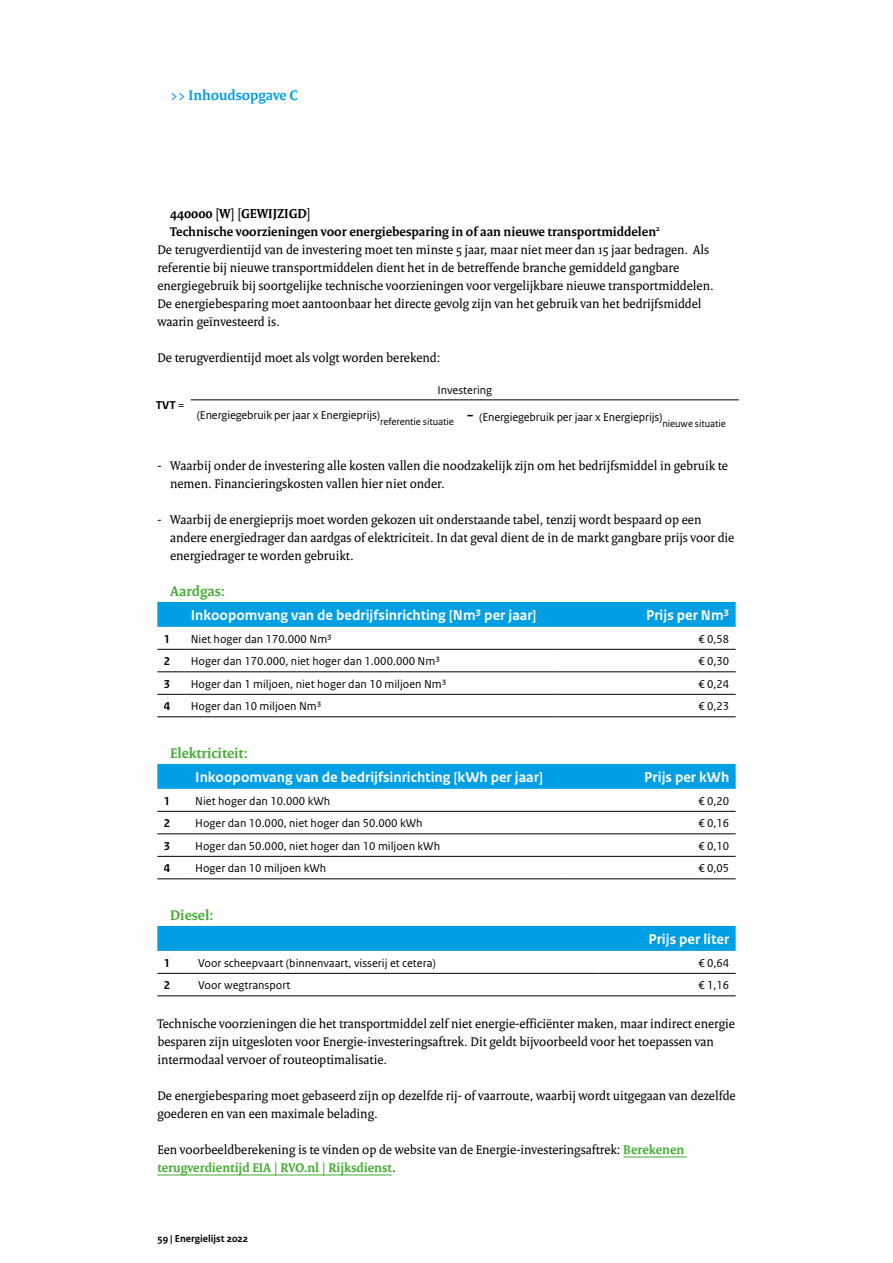
<style>
.page{position:relative;width:893px;height:1263px;background:#fff}
.page>*{position:absolute;margin:0;border:0;box-sizing:border-box;transform-origin:0 0}
.Tabel_Kop_Wit{font:700 15px "Rijksoverheid Sans Text";color:#fff}
.H4_RO_Alineakop{font:700 15px "Rijksoverheid Serif";color:#45ac34}
.t1{font:700 15px "Rijksoverheid Serif";color:#009fe3}
.P_RO_Codekop{font:700 13.95px "Rijksoverheid Serif";color:#000}
.P_RO_Broodtekst{font:13.5px/18px "Rijksoverheid Serif";color:#000}
.P_Productomschrijvin{font:700 13.5px "Rijksoverheid Serif";color:#000}
.Tabel_Broodtekst{font:12px "Rijksoverheid Sans Text";color:#000}
.Tabel_Broodtekst-2{font:700 12px "Rijksoverheid Sans Text";color:#000}
.t2{font:700 10.5px "Rijksoverheid Sans Text";color:#000}
.t3{font:10.5px "Rijksoverheid Sans Text";letter-spacing:-.01em;color:#000}
.s1{font-weight:400}
.s2{font-size:21px}
.s3{font-weight:700;color:#45ac34}
</style>
<div class="page">
<hr style="left:623px;top:1157px;width:64px;height:1px;background:#45ac34">
<hr style="left:157px;top:1175px;width:235px;height:1px;background:#45ac34">
<div style="left:157px;top:602px;width:579px;height:25px;background:#009fe3"></div>
<svg style="left:157px;top:649px;width:27px;height:1px"></svg>
<hr style="left:184px;top:649px;width:372px;height:1px;background:#000">
<hr style="left:556px;top:649px;width:180px;height:1px;background:#000">
<svg style="left:157px;top:671px;width:27px;height:1px"></svg>
<hr style="left:184px;top:671px;width:372px;height:1px;background:#000">
<hr style="left:556px;top:671px;width:180px;height:1px;background:#000">
<svg style="left:157px;top:694px;width:27px;height:1px"></svg>
<hr style="left:184px;top:694px;width:372px;height:1px;background:#000">
<hr style="left:556px;top:694px;width:180px;height:1px;background:#000">
<svg style="left:157px;top:716px;width:27px;height:1px"></svg>
<hr style="left:184px;top:716px;width:372px;height:1px;background:#000">
<hr style="left:556px;top:716px;width:180px;height:1px;background:#000">
<div style="left:157px;top:764px;width:579px;height:25px;background:#009fe3"></div>
<hr style="left:157px;top:811px;width:32px;height:1px;background:#000">
<hr style="left:189px;top:811px;width:372px;height:1px;background:#000">
<hr style="left:561px;top:811px;width:175px;height:1px;background:#000">
<hr style="left:157px;top:856px;width:32px;height:1px;background:#000">
<hr style="left:189px;top:856px;width:372px;height:1px;background:#000">
<hr style="left:561px;top:856px;width:175px;height:1px;background:#000">
<hr style="left:157px;top:833px;width:32px;height:1px;background:#000">
<hr style="left:189px;top:833px;width:372px;height:1px;background:#000">
<hr style="left:561px;top:833px;width:175px;height:1px;background:#000">
<hr style="left:157px;top:878px;width:32px;height:1px;background:#000">
<hr style="left:189px;top:878px;width:372px;height:1px;background:#000">
<hr style="left:561px;top:878px;width:175px;height:1px;background:#000">
<div style="left:157px;top:926px;width:579px;height:25px;background:#009fe3"></div>
<hr style="left:157px;top:973px;width:35px;height:1px;background:#000">
<hr style="left:192px;top:973px;width:406px;height:1px;background:#000">
<hr style="left:598px;top:973px;width:138px;height:1px;background:#000">
<hr style="left:157px;top:995px;width:35px;height:1px;background:#000">
<hr style="left:192px;top:995px;width:406px;height:1px;background:#000">
<hr style="left:598px;top:995px;width:138px;height:1px;background:#000">
<hr style="left:191px;top:399px;width:269px;height:1px;background:#000">
<hr style="left:460px;top:399px;width:279px;height:1px;background:#000">
<p class="t1" style="left:170px;top:87px;width:129px">&gt;&gt; Inhoudsopgave C</p>
<p class="P_RO_Codekop" style="left:170px;top:205px;width:142px">440000 [W] [GEWIJZIGD]</p>
<p class="P_Productomschrijvin" style="left:170px;top:223px;width:491px">Technische voorzieningen voor energiebesparing in of aan nieuwe transportmiddelen<sup>2</sup></p>
<p class="P_RO_Broodtekst" style="left:157px;top:240px;width:558px">De terugverdientijd van de investering moet ten minste 5 jaar, maar niet meer dan 15 jaar bedragen. Als referentie bij nieuwe transportmiddelen dient het in de betreffende branche gemiddeld gangbare energiegebruik bij soortgelijke technische voorzieningen voor vergelijkbare nieuwe transportmiddelen.</p>
<p class="P_RO_Broodtekst" style="left:157px;top:294px;width:546px">De energiebesparing moet aantoonbaar het directe gevolg zijn van het gebruik van het bedrijfsmiddel waarin geïnvesteerd is.</p>
<p class="P_RO_Broodtekst" style="left:157px;top:348px;width:285px">De terugverdientijd moet als volgt worden berekend:</p>
<p class="Tabel_Broodtekst-2" style="left:156px;top:398px;width:30px">TVT <span class="s1">=</span></p>
<p class="Tabel_Broodtekst" style="left:437px;top:383px;width:56px">Investering</p>
<p class="Tabel_Broodtekst" style="left:197px;top:408px;width:185px">(Energiegebruik per jaar x Energieprijs)</p>
<p class="Tabel_Broodtekst" style="left:380px;top:410px;width:284px"><sub>referentie</sub> <sub>situatie</sub> <span class="s2">-</span> (Energiegebruik per jaar x Energieprijs)</p>
<p class="t3" style="left:662px;top:418px;width:65px">nieuwe situatie</p>
<p class="P_RO_Broodtekst" style="left:170px;top:456px;width:559px;text-indent:-13px">- Waarbij onder de investering alle kosten vallen die noodzakelijk zijn om het bedrijfsmiddel in gebruik te nemen. Financieringskosten vallen hier niet onder.</p>
<p class="P_RO_Broodtekst" style="left:170px;top:510px;width:566px;text-indent:-13px">- Waarbij de energieprijs moet worden gekozen uit onderstaande tabel, tenzij wordt bespaard op een andere energiedrager dan aardgas of elektriciteit. In dat geval dient de in de markt gangbare prijs voor die energiedrager te worden gebruikt.</p>
<h4 class="H4_RO_Alineakop" style="left:170px;top:582px;width:56px">Aardgas:</h4>
<p class="Tabel_Kop_Wit" style="left:191px;top:607px;width:347px">Inkoopomvang van de bedrijfsinrichting [Nm³ per jaar]</p>
<p class="Tabel_Kop_Wit" style="left:646px;top:607px;width:85px">Prijs per Nm³</p>
<p class="Tabel_Broodtekst-2" style="left:164px;top:632px;width:8px">1</p>
<p class="Tabel_Broodtekst" style="left:191px;top:632px;width:143px">Niet hoger dan 170.000 Nm³</p>
<p class="Tabel_Broodtekst" style="left:698px;top:632px;width:32px">€ 0,58</p>
<p class="Tabel_Broodtekst-2" style="left:164px;top:655px;width:8px">2</p>
<p class="Tabel_Broodtekst" style="left:191px;top:655px;width:251px">Hoger dan 170.000, niet hoger dan 1.000.000 Nm³</p>
<p class="Tabel_Broodtekst" style="left:698px;top:655px;width:32px">€ 0,30</p>
<p class="Tabel_Broodtekst-2" style="left:164px;top:677px;width:8px">3</p>
<p class="Tabel_Broodtekst" style="left:191px;top:677px;width:257px">Hoger dan 1 miljoen, niet hoger dan 10 miljoen Nm³</p>
<p class="Tabel_Broodtekst" style="left:698px;top:677px;width:32px">€ 0,24</p>
<p class="Tabel_Broodtekst-2" style="left:164px;top:700px;width:8px">4</p>
<p class="Tabel_Broodtekst" style="left:191px;top:700px;width:132px">Hoger dan 10 miljoen Nm³</p>
<p class="Tabel_Broodtekst" style="left:698px;top:700px;width:32px">€ 0,23</p>
<h4 class="H4_RO_Alineakop" style="left:170px;top:744px;width:79px">Elektriciteit:</h4>
<p class="Tabel_Kop_Wit" style="left:195px;top:769px;width:349px">Inkoopomvang van de bedrijfsinrichting [kWh per jaar]</p>
<p class="Tabel_Kop_Wit" style="left:644px;top:769px;width:87px">Prijs per kWh</p>
<p class="Tabel_Broodtekst-2" style="left:164px;top:794px;width:8px">1</p>
<p class="Tabel_Broodtekst" style="left:195px;top:794px;width:136px">Niet hoger dan 10.000 kWh</p>
<p class="Tabel_Broodtekst" style="left:698px;top:794px;width:32px">€ 0,20</p>
<p class="Tabel_Broodtekst-2" style="left:164px;top:817px;width:8px">2</p>
<p class="Tabel_Broodtekst" style="left:195px;top:817px;width:229px">Hoger dan 10.000, niet hoger dan 50.000 kWh</p>
<p class="Tabel_Broodtekst" style="left:698px;top:817px;width:32px">€ 0,16</p>
<p class="Tabel_Broodtekst-2" style="left:164px;top:839px;width:8px">3</p>
<p class="Tabel_Broodtekst" style="left:195px;top:839px;width:246px">Hoger dan 50.000, niet hoger dan 10 miljoen kWh</p>
<p class="Tabel_Broodtekst" style="left:698px;top:839px;width:32px">€ 0,10</p>
<p class="Tabel_Broodtekst-2" style="left:164px;top:862px;width:8px">4</p>
<p class="Tabel_Broodtekst" style="left:195px;top:862px;width:132px">Hoger dan 10 miljoen kWh</p>
<p class="Tabel_Broodtekst" style="left:698px;top:862px;width:32px">€ 0,05</p>
<h4 class="H4_RO_Alineakop" style="left:170px;top:906px;width:45px">Diesel:</h4>
<p class="Tabel_Kop_Wit" style="left:648px;top:931px;width:82px">Prijs per liter</p>
<p class="Tabel_Broodtekst-2" style="left:164px;top:956px;width:8px">1</p>
<p class="Tabel_Broodtekst" style="left:198px;top:956px;width:239px">Voor scheepvaart (binnenvaart, visserij et cetera)</p>
<p class="Tabel_Broodtekst" style="left:698px;top:956px;width:32px">€ 0,64</p>
<p class="Tabel_Broodtekst-2" style="left:164px;top:979px;width:8px">2</p>
<p class="Tabel_Broodtekst" style="left:198px;top:979px;width:94px">Voor wegtransport</p>
<p class="Tabel_Broodtekst" style="left:698px;top:979px;width:32px">€ 1,16</p>
<p class="P_RO_Broodtekst" style="left:157px;top:1014px;width:579px">Technische voorzieningen die het transportmiddel zelf niet energie-efficiënter maken, maar indirect energie besparen zijn uitgesloten voor Energie-investeringsaftrek. Dit geldt bijvoorbeeld voor het toepassen van intermodaal vervoer of routeoptimalisatie.</p>
<p class="P_RO_Broodtekst" style="left:157px;top:1086px;width:580px">De energiebesparing moet gebaseerd zijn op dezelfde rij- of vaarroute, waarbij wordt uitgegaan van dezelfde goederen en van een maximale belading.</p>
<p class="P_RO_Broodtekst" style="left:157px;top:1140px;width:528px">Een voorbeeldberekening is te vinden op de website van de Energie-investeringsaftrek: <span class="s3">Berekenen terugverdientijd EIA | RVO.nl | Rijksdienst</span>.</p>
<p class="t2" style="left:157px;top:1232px;width:92px">59 | Energielijst 2022</p>
</div>
